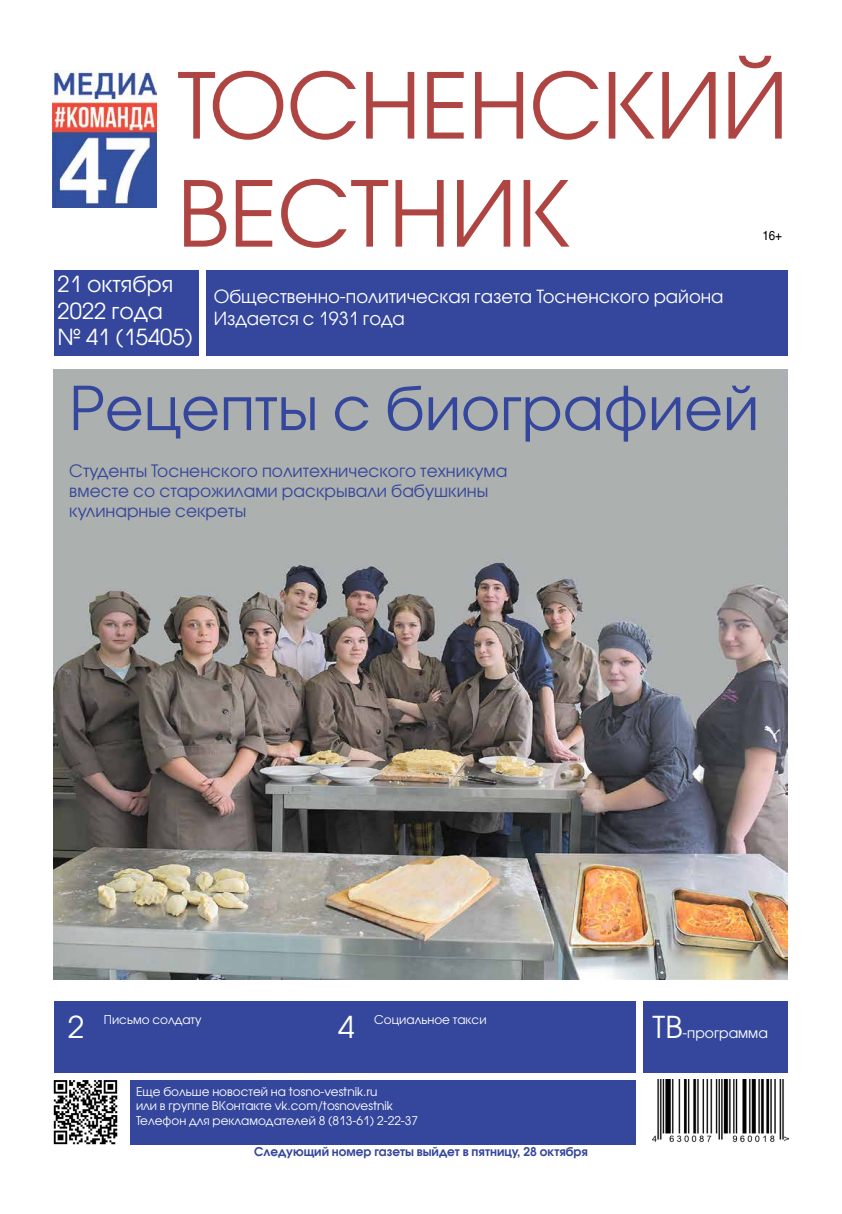
<style>
.page{position:relative;width:842px;height:1214px;background:#fff}
.page>*{position:absolute;margin:0;border:0;box-sizing:border-box;transform-origin:0 0}
.t1{font:90px/108px "Avant Garde Gothic C";letter-spacing:-.005em;color:#af4542}
.t2{font:60px "Avant Garde Gothic C";color:#35479c}
.t3{font:30px "Avant Garde Gothic C";color:#fff}
.t4{font:22px/26.4px "Avant Garde Gothic C";color:#fff}
.t5{font:18px/21.6px "Avant Garde Gothic C";color:#fff}
.t6{font:17px/20.4px "Avant Garde Gothic C";color:#35479c}
.t7{font:14px "Avant Garde Gothic C";color:#fff}
.t8{font:13px "Helvetica C";color:#000;scale:.9 1}
.t9{font:12px/14.4px "Avant Garde Gothic C";color:#fff}
.t10{font:700 12px "Avant Garde Gothic C";color:#35479c}
.s1{font-size:30px}
</style>
<div class="page">
<img style="left:54px;top:369px;width:734px;height:610px">
<div style="left:130px;top:1079px;width:505px;height:64px;background:#35479c"></div>
<img style="left:653px;top:1079px;width:135px;height:64px">
<div style="left:54px;top:270px;width:144px;height:85px;background:#35479c"></div>
<img style="left:53px;top:71px;width:104px;height:136px">
<div style="left:206px;top:270px;width:582px;height:85px;background:#35479c"></div>
<div style="left:54px;top:1001px;width:581px;height:71px;background:#35479c"></div>
<img style="left:54px;top:1080px;width:64px;height:63px">
<div style="left:643px;top:1001px;width:145px;height:71px;background:#35479c"></div>
<h1 class="t1" style="left:177px;top:51px;width:612px">ТОСНЕНСКИЙ<br>ВЕСТНИК</h1>
<p class="t8" style="left:763px;top:228px;width:23px">16+</p>
<h3 class="t4" style="left:58px;top:271px;width:137px">21 октября<br>2022 года<br>№ 41 (15405)</h3>
<h3 class="t5" style="left:214px;top:286px;width:511px">Общественно-политическая газета Тосненского района<br>Издается с 1931 года</h3>
<h2 class="t2" style="left:69px;top:373px;width:691px">Рецепты с биографией</h2>
<h3 class="t6" style="left:69px;top:460px;width:440px">Студенты Тосненского политехнического техникума вместе со старожилами раскрывали бабушкины кулинарные секреты</h3>
<h3 class="t3" style="left:68px;top:1009px;width:18px">2</h3>
<p class="t9" style="left:104px;top:1012px;width:99px">Письмо солдату</p>
<h3 class="t3" style="left:338px;top:1009px;width:18px">4</h3>
<p class="t9" style="left:374px;top:1012px;width:114px">Социальное такси</p>
<p class="t7" style="left:653px;top:1024px;width:117px"><span class="s1">ТВ</span>-программа</p>
<p class="t9" style="left:136px;top:1084px;width:284px">Еще больше новостей на tosno-vestnik.ru<br>или в группе ВКонтакте vk.com/tosnovestnik<br>Телефон для рекламодателей 8 (813-61) 2-22-37</p>
<p class="t10" style="left:254px;top:1144px;width:335px">Следующий номер газеты выйдет в пятницу, 28 октября</p>
</div>
